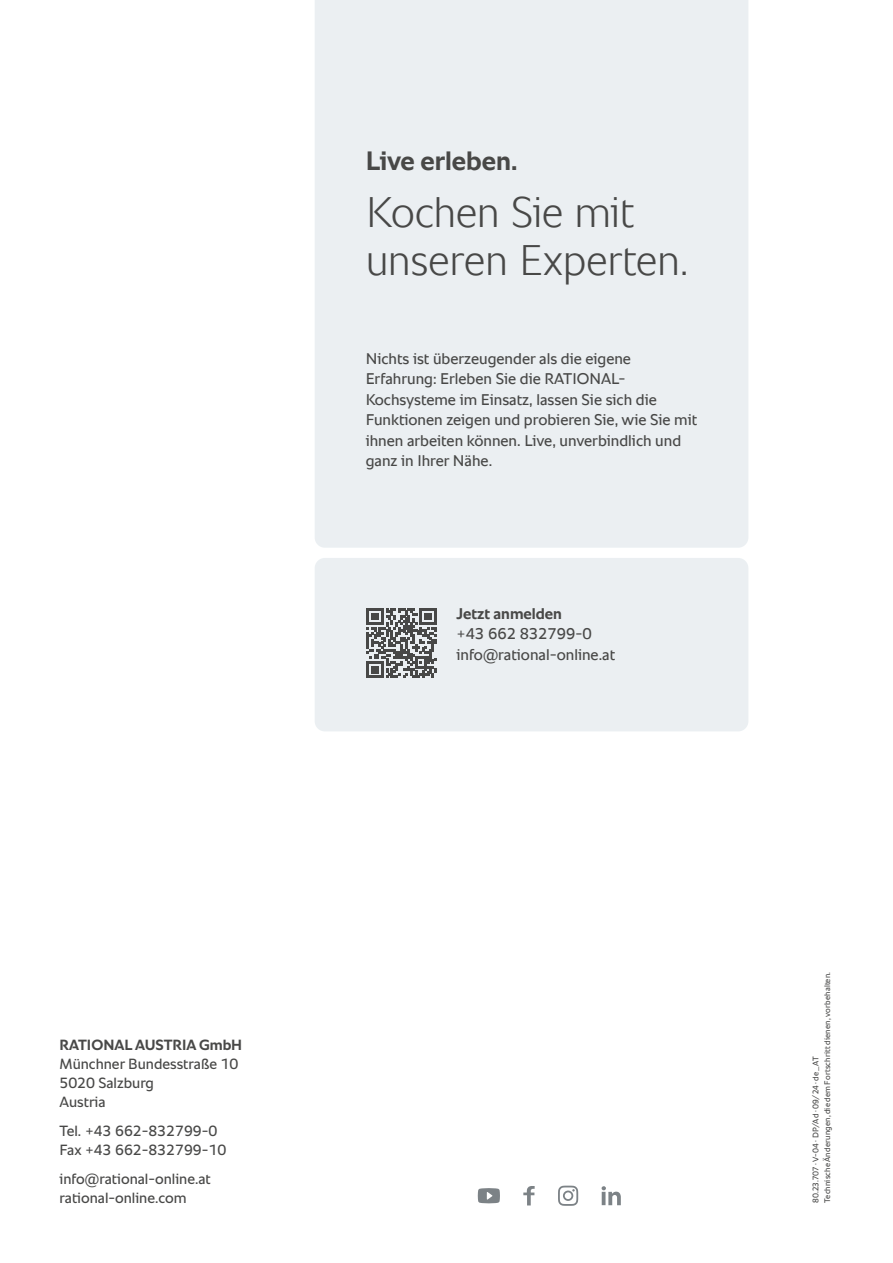
<style>
.page{position:relative;width:893px;height:1263px;background:#fff}
.page>*{position:absolute;margin:0;border:0;box-sizing:border-box;transform-origin:0 0}
.t1{font:300 43.5px/48px "RATIONAL Sans TT";letter-spacing:-.01em;color:#484847}
.t2{font:700 27px "RATIONAL Sans TT";color:#484847}
.t3{font:15.75px/20.4px "RATIONAL Sans TT";color:#484847}
.t4{font:700 15.75px "RATIONAL Sans TT";color:#484847}
.t5{font:15px/19.2px "RATIONAL Sans TT";color:#484847}
.t6{font:700 15px "RATIONAL Sans TT";color:#484847}
.t7{font:8.25px/11.6px "RATIONAL Sans TT";letter-spacing:.025em;color:#484847}
</style>
<div class="page">
<div style="left:315px;top:0;width:433px;height:548px;background:#ebeff2"></div>
<div style="left:315px;top:558px;width:433px;height:173px;background:#eaeff2;border-radius:10px"></div>
<svg style="left:478px;top:1188px;width:22px;height:15px"></svg>
<svg style="left:602px;top:1186px;width:19px;height:19px"></svg>
<svg style="left:523px;top:1186px;width:12px;height:19px"></svg>
<svg style="left:558px;top:1185px;width:20px;height:21px"></svg>
<svg style="left:367px;top:608px;width:70px;height:70px"></svg>
<p class="t6" style="left:60px;top:1034px;width:184px">RATIONAL AUSTRIA GmbH</p>
<p class="t5" style="left:60px;top:1054px;width:180px">Münchner Bundesstraße 10<br>5020 Salzburg<br>Austria</p>
<p class="t5" style="left:60px;top:1121px;width:168px">Tel. +43 662-832799-0<br>Fax +43 662-832799-10</p>
<p class="t5" style="left:60px;top:1169px;width:153px">info@rational-online.at rational-online.com</p>
<h2 class="t2" style="left:366px;top:141px;width:153px">Live erleben.</h2>
<h1 class="t1" style="left:366px;top:188px;width:325px">Kochen Sie mit unseren Experten.</h1>
<p class="t3" style="left:366px;top:349px;width:333px">Nichts ist überzeugender als die eigene Erfahrung: Erleben Sie die RATIONAL-Kochsysteme im Einsatz, lassen Sie sich die Funktionen zeigen und probieren Sie, wie Sie mit ihnen arbeiten können. Live, unverbindlich und ganz in Ihrer Nähe.</p>
<p class="t4" style="left:456px;top:602px;width:107px">Jetzt anmelden</p>
<p class="t3" style="left:456px;top:624px;width:160px">+43 662 832799-0 info@rational-online.at</p>
<p class="t7" style="left:810px;top:1203px;width:233px;rotate:-90deg">80.23.707 · V-04 · DP/Ad · 09/24 · de_AT<br>Technische Änderungen, die dem Fortschritt dienen, vorbehalten.</p>
</div>
